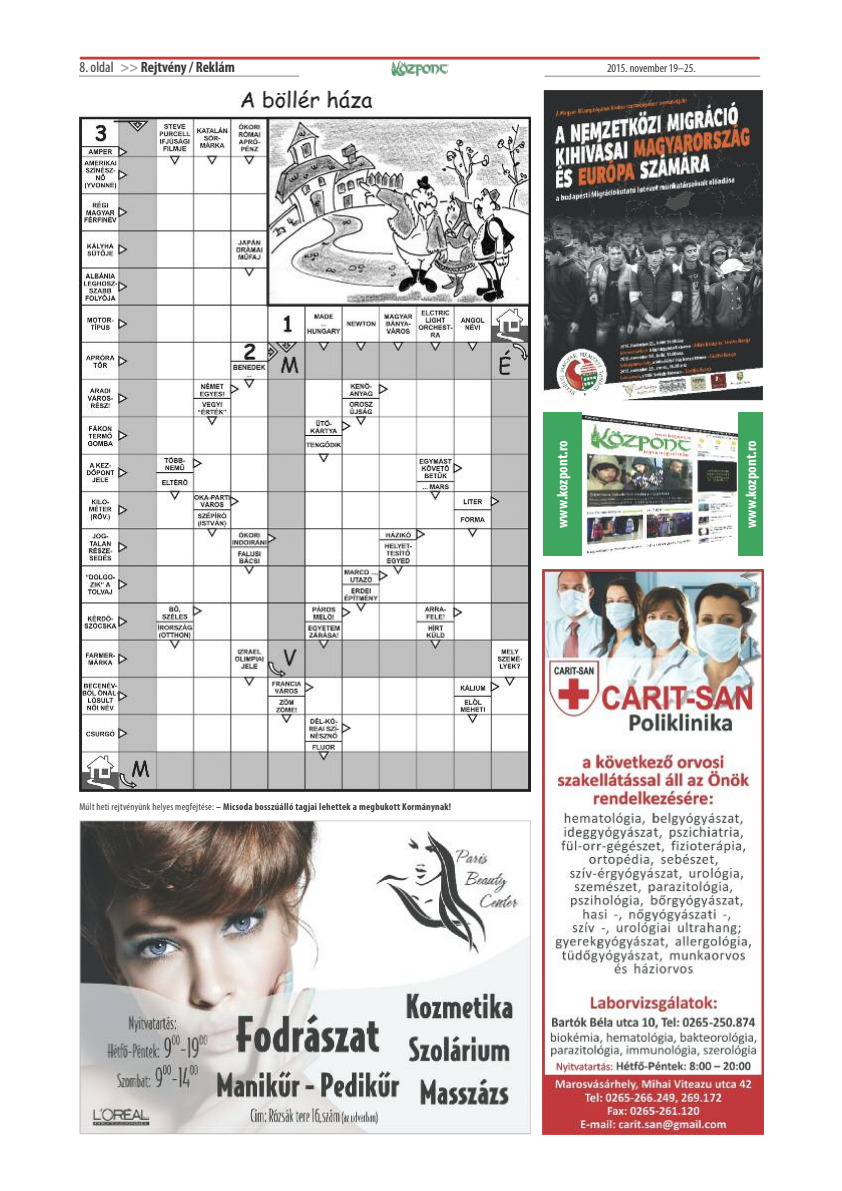
<style>
.page{position:relative;width:842px;height:1191px;background:#fff}
.page>*{position:absolute;margin:0;border:0;box-sizing:border-box;transform-origin:0 0}
.t1{font:700 condensed 15px "Myriad Pro";color:#fff}
.t2{font:700 condensed 15px "Myriad Pro";color:#39383a}
.t3{font:condensed 12px "Myriad Pro";color:#39383a}
.t4{font:700 condensed 10px "Myriad Pro";letter-spacing:.025em;color:#39383a}
.s1{font-weight:400}
.s2{color:#9c9c9c}
</style>
<div class="page">
<img style="left:581px;top:413px;width:158px;height:143px">
<hr style="left:80px;top:57px;width:680px;height:3px;background:#cc3a3d">
<svg style="left:79px;top:76px;width:221px;height:1px"></svg>
<svg style="left:544px;top:76px;width:217px;height:1px"></svg>
<img style="left:391px;top:61px;width:57px;height:15px">
<img style="left:80px;top:91px;width:451px;height:700px">
<img style="left:81px;top:822px;width:448px;height:310px">
<div style="left:79px;top:820px;width:452px;height:314px;border:1px solid #cdcdce"></div>
<img style="left:543px;top:569px;width:221px;height:565px">
<div style="left:739px;top:413px;width:24px;height:143px;background:#3fa660"></div>
<div style="left:543px;top:413px;width:38px;height:143px;background:#3fa660"></div>
<img style="left:543px;top:91px;width:219px;height:309px">
<h1 class="t2" style="left:80px;top:62px;width:157px"><span class="s1">8. oldal</span> <span class="s2">&gt;&gt;</span> Rejtvény / Reklám</h1>
<p class="t3" style="left:607px;top:63px;width:90px">2015. november 19–25.</p>
<h1 class="t1" style="left:557px;top:528px;width:89px;rotate:-90deg">www.kozpont.ro</h1>
<p class="t4" style="left:79px;top:803px;width:373px"><span class="s1">Múlt heti rejtvényünk helyes megfejtése:</span> – Micsoda bosszúálló tagjai lehettek a megbukott Kormánynak!</p>
<h1 class="t1" style="left:746px;top:528px;width:89px;rotate:-90deg">www.kozpont.ro</h1>
</div>
